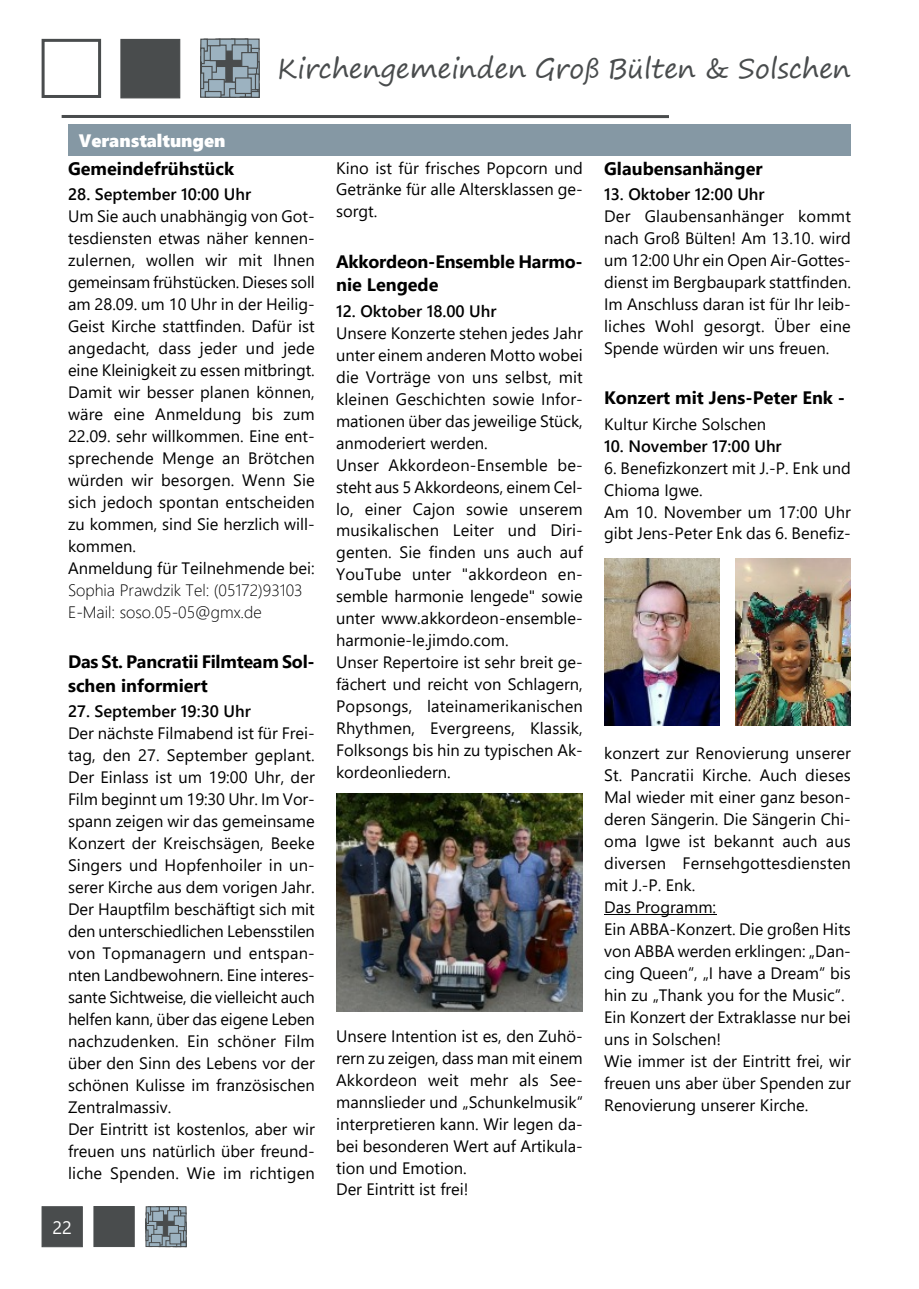
<style>
.page{position:relative;width:919px;height:1289px;background:#fff}
.page>*{position:absolute;margin:0;border:0;box-sizing:border-box;transform-origin:0 0}
.t1{font:27px "Segoe Print";letter-spacing:-.005em;color:#494c4d}
.t2{font:700 18px/24px "Segoe UI";color:#000}
.t3{font:18px "Segoe UI Black";color:#fff}
.t4{font:18px "Segoe UI";color:#fff}
.t5{font:16.5px/21.9px "Segoe UI";color:#000}
.t6{font:600 16.5px "Segoe UI";color:#000}
.t7{font:300 16.5px/21.9px "Segoe UI";color:#000}
</style>
<div class="page">
<hr style="left:62px;top:115px;width:607px;height:3px;background:#494c4d">
<div style="left:206px;top:45px;width:48px;height:47px;background:#494c4d"></div>
<svg style="left:245px;top:39px;width:15px;height:11px"></svg>
<svg style="left:248px;top:44px;width:4px;height:8px"></svg>
<div style="left:209px;top:66px;width:17px;height:17px;background:#9cb2c0;border:1px solid #494c4d"></div>
<svg style="left:246px;top:64px;width:14px;height:17px"></svg>
<div style="left:251px;top:48px;width:9px;height:16px;background:#9cb2c0;border:1px solid #494c4d"></div>
<svg style="left:248px;top:74px;width:7px;height:9px"></svg>
<div style="left:231px;top:39px;width:17px;height:15px;background:#9cb2c0;border:1px solid #494c4d"></div>
<svg style="left:215px;top:38px;width:18px;height:1px"></svg>
<svg style="left:200px;top:81px;width:10px;height:17px"></svg>
<svg style="left:218px;top:39px;width:17px;height:13px"></svg>
<svg style="left:200px;top:56px;width:17px;height:17px"></svg>
<div style="left:219px;top:82px;width:17px;height:16px;background:#9cb2c0;border:1px solid #494c4d"></div>
<div style="left:200px;top:66px;width:12px;height:17px;background:#9cb2c0;border:1px solid #494c4d"></div>
<svg style="left:256px;top:61px;width:4px;height:17px"></svg>
<svg style="left:255px;top:73px;width:5px;height:17px"></svg>
<svg style="left:205px;top:46px;width:5px;height:15px"></svg>
<div style="left:231px;top:44px;width:17px;height:17px;background:#9cb2c0;border:1px solid #494c4d"></div>
<div style="left:229px;top:88px;width:17px;height:10px;background:#9cb2c0;border:1px solid #494c4d"></div>
<div style="left:210px;top:45px;width:16px;height:16px;background:#9cb2c0;border:1px solid #494c4d"></div>
<div style="left:203px;top:39px;width:17px;height:7px;background:#9cb2c0;border:1px solid #494c4d"></div>
<div style="left:200px;top:39px;width:8px;height:13px;background:#9cb2c0;border:1px solid #494c4d"></div>
<svg style="left:200px;top:47px;width:5px;height:17px"></svg>
<svg style="left:200px;top:55px;width:2px;height:17px"></svg>
<svg style="left:200px;top:72px;width:4px;height:17px"></svg>
<div style="left:208px;top:79px;width:17px;height:17px;background:#9cb2c0;border:1px solid #494c4d"></div>
<svg style="left:238px;top:83px;width:22px;height:15px"></svg>
<div style="left:241px;top:52px;width:17px;height:17px;background:#9cb2c0;border:1px solid #494c4d"></div>
<div style="left:231px;top:66px;width:17px;height:17px;background:#9cb2c0;border:1px solid #494c4d"></div>
<div style="left:235px;top:77px;width:17px;height:17px;background:#9cb2c0;border:1px solid #494c4d"></div>
<div style="left:205px;top:91px;width:16px;height:7px;background:#9cb2c0;border:1px solid #494c4d"></div>
<div style="left:42px;top:39px;width:59px;height:59px;background:#fff;border:3px solid #494c4d"></div>
<div style="left:120px;top:39px;width:60px;height:59px;background:#494c4d;border:1px solid #494c4d"></div>
<div style="left:155px;top:1214px;width:22px;height:22px;background:#494c4d"></div>
<svg style="left:176px;top:1206px;width:10px;height:8px"></svg>
<svg style="left:154px;top:1226px;width:5px;height:7px"></svg>
<svg style="left:180px;top:1212px;width:6px;height:11px"></svg>
<div style="left:167px;top:1206px;width:12px;height:10px;background:#9cb2c0;border:1px solid #494c4d"></div>
<svg style="left:170px;top:1206px;width:8px;height:3px"></svg>
<svg style="left:146px;top:1235px;width:6px;height:11px"></svg>
<div style="left:158px;top:1206px;width:12px;height:9px;background:#9cb2c0;border:1px solid #494c4d"></div>
<svg style="left:146px;top:1218px;width:11px;height:11px"></svg>
<div style="left:146px;top:1224px;width:8px;height:12px;background:#9cb2c0;border:1px solid #494c4d"></div>
<svg style="left:149px;top:1211px;width:3px;height:10px"></svg>
<div style="left:167px;top:1210px;width:12px;height:11px;background:#9cb2c0;border:1px solid #494c4d"></div>
<div style="left:152px;top:1210px;width:12px;height:11px;background:#9cb2c0;border:1px solid #494c4d"></div>
<svg style="left:148px;top:1206px;width:12px;height:5px"></svg>
<svg style="left:146px;top:1206px;width:5px;height:9px"></svg>
<svg style="left:145px;top:1212px;width:4px;height:28px"></svg>
<div style="left:151px;top:1233px;width:12px;height:12px;background:#9cb2c0;border:1px solid #494c4d"></div>
<svg style="left:159px;top:1221px;width:28px;height:26px"></svg>
<div style="left:174px;top:1215px;width:11px;height:11px;background:#9cb2c0;border:1px solid #494c4d"></div>
<div style="left:167px;top:1224px;width:12px;height:12px;background:#9cb2c0;border:1px solid #494c4d"></div>
<div style="left:169px;top:1232px;width:12px;height:12px;background:#9cb2c0;border:1px solid #494c4d"></div>
<svg style="left:149px;top:1242px;width:11px;height:4px"></svg>
<div style="left:93px;top:1206px;width:42px;height:40px;background:#494c4d;border:1px solid #494c4d"></div>
<div style="left:42px;top:1206px;width:41px;height:40px;background:#494c4d;border:1px solid #494c4d"></div>
<div style="left:68px;top:124px;width:782px;height:32px;background:#8598a4"></div>
<hr style="left:604px;top:913px;width:112px;height:1px;background:#000">
<img style="left:735px;top:559px;width:115px;height:166px">
<img style="left:336px;top:793px;width:247px;height:218px">
<img style="left:604px;top:559px;width:115px;height:166px">
<h1 class="t1" style="left:277px;top:55px;width:575px">Kirchengemeinden Groß Bülten &amp; Solschen</h1>
<p class="t3" style="left:79px;top:134px;width:148px">Veranstaltungen</p>
<p class="t2" style="left:68px;top:158px;width:168px">Gemeindefrühstück</p>
<p class="t6" style="left:68px;top:188px;width:185px">28. September 10:00 Uhr</p>
<p class="t5" style="left:68px;top:207px;width:248px">Um Sie auch unabhängig von Got&shy;tesdiensten etwas näher kennen&shy;zulernen, wollen wir mit Ihnen gemeinsam frühstücken. Dieses soll am 28.09. um 10 Uhr in der Heilig-<br>Geist Kirche stattfinden. Dafür ist angedacht, dass jeder und jede eine Kleinigkeit zu essen mitbringt.<br>Damit wir besser planen können, wäre eine Anmeldung bis zum<br>22.09. sehr willkommen. Eine ent&shy;sprechende Menge an Brötchen würden wir besorgen. Wenn Sie sich jedoch spontan entscheiden zu kommen, sind Sie herzlich will&shy;kommen.<br>Anmeldung für Teilnehmende bei:</p>
<p class="t7" style="left:68px;top:580px;width:236px">Sophia Prawdzik Tel: (05172)93103<br>E-Mail: soso.05-05@gmx.de</p>
<p class="t2" style="left:68px;top:651px;width:248px">Das St. Pancratii Filmteam Sol&shy;schen informiert</p>
<p class="t6" style="left:68px;top:705px;width:184px">27. September 19:30 Uhr</p>
<p class="t5" style="left:68px;top:724px;width:248px">Der nächste Filmabend ist für Frei&shy;tag, den 27. September geplant.<br>Der Einlass ist um 19:00 Uhr, der<br>Film beginnt um 19:30 Uhr. Im Vor&shy;spann zeigen wir das gemeinsame<br>Konzert der Kreischsägen, Beeke<br>Singers und Hopfenhoiler in un&shy;serer Kirche aus dem vorigen Jahr.<br>Der Hauptfilm beschäftigt sich mit den unterschiedlichen Lebensstilen von Topmanagern und entspan&shy;nten Landbewohnern. Eine interes&shy;sante Sichtweise, die vielleicht auch helfen kann, über das eigene Leben nachzudenken. Ein schöner Film über den Sinn des Lebens vor der schönen Kulisse im französischen<br>Zentralmassiv.<br>Der Eintritt ist kostenlos, aber wir freuen uns natürlich über freund&shy;liche Spenden. Wie im richtigen</p>
<p class="t4" style="left:52px;top:1220px;width:21px">22</p>
<p class="t5" style="left:336px;top:158px;width:248px;text-align:justify">Kino ist für frisches Popcorn und Getränke für alle Altersklassen ge&shy;sorgt.</p>
<p class="t2" style="left:336px;top:251px;width:248px">Akkordeon-Ensemble Harmo&shy;nie Lengede</p>
<p class="t6" style="left:336px;top:305px;width:162px">12. Oktober 18.00 Uhr</p>
<p class="t5" style="left:336px;top:323px;width:248px">Unsere Konzerte stehen jedes Jahr unter einem anderen Motto wobei die Vorträge von uns selbst, mit kleinen Geschichten sowie Infor&shy;mationen über das jeweilige Stück, anmoderiert werden.<br>Unser Akkordeon-Ensemble be&shy;steht aus 5 Akkordeons, einem Cel&shy;lo, einer Cajon sowie unserem musikalischen Leiter und Diri&shy;genten. Sie finden uns auch auf<br>YouTube unter "akkordeon en&shy;semble harmonie lengede" sowie unter www.akkordeon-ensemble&shy;harmonie-le.jimdo.com.<br>Unser Repertoire ist sehr breit ge&shy;fächert und reicht von Schlagern,<br>Popsongs, lateinamerikanischen<br>Rhythmen, Evergreens, Klassik,<br>Folksongs bis hin zu typischen Ak&shy;kordeonliedern.</p>
<p class="t5" style="left:336px;top:1026px;width:248px">Unsere Intention ist es, den Zuhö&shy;rern zu zeigen, dass man mit einem<br>Akkordeon weit mehr als See&shy;mannslieder und „Schunkelmusik“ interpretieren kann. Wir legen da&shy;bei besonderen Wert auf Artikula&shy;tion und Emotion.<br>Der Eintritt ist frei!</p>
<p class="t2" style="left:604px;top:158px;width:160px">Glaubensanhänger</p>
<p class="t6" style="left:604px;top:188px;width:162px">13. Oktober 12:00 Uhr</p>
<p class="t5" style="left:604px;top:207px;width:248px;text-align:justify">Der Glaubensanhänger kommt nach Groß Bülten! Am 13.10. wird um 12:00 Uhr ein Open Air-Gottes&shy;dienst im Bergbaupark stattfinden.<br>Im Anschluss daran ist für Ihr leib&shy;liches Wohl gesorgt. Über eine Spende würden wir uns freuen.</p>
<p class="t2" style="left:604px;top:387px;width:242px">Konzert mit Jens-Peter Enk -</p>
<p class="t5" style="left:604px;top:414px;width:163px">Kultur Kirche Solschen</p>
<p class="t6" style="left:604px;top:439px;width:179px">10. November 17:00 Uhr</p>
<p class="t5" style="left:604px;top:458px;width:248px">6. Benefizkonzert mit J.-P. Enk und<br>Chioma Igwe.<br>Am 10. November um 17:00 Uhr gibt Jens-Peter Enk das 6. Benefiz-</p>
<p class="t5" style="left:604px;top:744px;width:248px">konzert zur Renovierung unserer<br>St. Pancratii Kirche. Auch dieses<br>Mal wieder mit einer ganz beson&shy;deren Sängerin. Die Sängerin Chi&shy;oma Igwe ist bekannt auch aus diversen Fernsehgottesdiensten mit J.-P. Enk.<br>Das Programm:<br>Ein ABBA-Konzert. Die großen Hits von ABBA werden erklingen: „Dan&shy;cing Queen“, „I have a Dream“ bis hin zu „Thank you for the Music“.<br>Ein Konzert der Extraklasse nur bei uns in Solschen!<br>Wie immer ist der Eintritt frei, wir freuen uns aber über Spenden zur<br>Renovierung unserer Kirche.</p>
</div>
